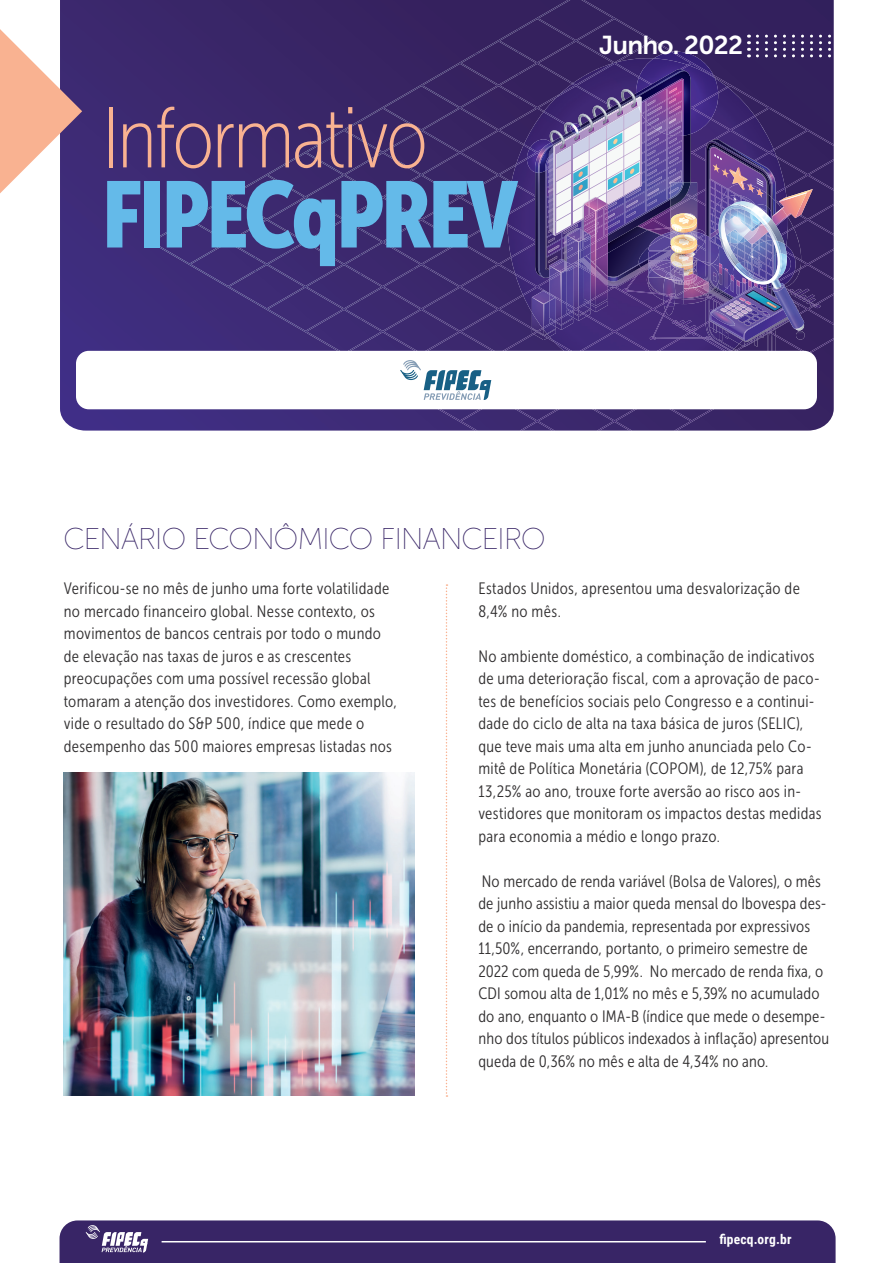
<style>
.page{position:relative;width:893px;height:1263px;background:#fff}
.page>*{position:absolute;margin:0;border:0;box-sizing:border-box;transform-origin:0 0}
.t1{font:93px "Museo Sans Cond 900";letter-spacing:-.03em;color:#64bae9}
.t2{font:86.1px "Museo Sans Cond 100";letter-spacing:-.03em;color:#f9b291}
.t3{font:300 30px "Museo Sans Display";color:#382566}
.t4{font:25.8px "Museo Sans 700";letter-spacing:-.03em;color:#fff}
.t5{font:16.5px/22.5px "Museo Sans Cond 300";letter-spacing:.02em;color:#312f30}
.t6{font:700 13.5px "Roboto Condensed";letter-spacing:.015em;color:#fff}
</style>
<div class="page">
<svg style="left:60px;top:0;width:774px;height:431px;background:#3b296f"></svg>
<img style="left:360px;top:270px;width:210px;height:161px">
<img style="left:570px;top:409px;width:201px;height:22px">
<img style="left:255px;top:120px;width:106px;height:231px">
<img style="left:821px;top:324px;width:13px;height:53px">
<img style="left:150px;top:180px;width:106px;height:124px">
<img style="left:821px;top:305px;width:13px;height:19px">
<img style="left:360px;top:53px;width:158px;height:217px">
<img style="left:518px;top:0;width:52px;height:62px">
<img style="left:821px;top:107px;width:13px;height:43px">
<img style="left:570px;top:0;width:103px;height:58px">
<img style="left:474px;top:28px;width:45px;height:26px">
<img style="left:821px;top:156px;width:13px;height:35px">
<img style="left:821px;top:204px;width:13px;height:31px">
<img style="left:821px;top:249px;width:13px;height:31px">
<img style="left:821px;top:293px;width:13px;height:12px">
<img style="left:554px;top:58px;width:173px;height:4px">
<img style="left:507px;top:62px;width:278px;height:289px">
<img style="left:528px;top:139px;width:4px;height:9px">
<img style="left:527px;top:148px;width:5px;height:11px">
<img style="left:671px;top:52px;width:43px;height:6px">
<img style="left:636px;top:58px;width:82px;height:11px">
<img style="left:639px;top:65px;width:79px;height:22px">
<img style="left:686px;top:71px;width:5px;height:16px">
<img style="left:636px;top:69px;width:50px;height:18px">
<img style="left:636px;top:71px;width:49px;height:16px">
<img style="left:532px;top:87px;width:289px;height:294px">
<div style="left:76px;top:351px;width:741px;height:58px;background:#fff;border-radius:13px"></div>
<svg style="left:748px;top:35px;width:1px;height:22px"></svg>
<svg style="left:757px;top:35px;width:77px;height:22px;background:#4f3f73"></svg>
<img style="left:64px;top:772px;width:351px;height:324px">
<svg style="left:446px;top:584px;width:1px;height:513px"></svg>
<svg style="left:0;top:0;width:82px;height:222px"></svg>
<svg style="left:400px;top:360px;width:91px;height:40px"></svg>
<div style="left:60px;top:1220px;width:776px;height:43px;background:#382566"></div>
<hr style="left:162px;top:1241px;width:544px;height:1px;background:#fff">
<h2 class="t2" style="left:102px;top:92px;width:327px">Informativo</h2>
<h1 class="t1" style="left:102px;top:162px;width:417px">FIPECqPREV</h1>
<h3 class="t4" style="left:599px;top:31px;width:145px">Junho. 2022</h3>
<h3 class="t3" style="left:64px;top:523px;width:483px">CENÁRIO ECONÔMICO FINANCEIRO</h3>
<p class="t5" style="left:478px;top:577px;width:323px">Estados Unidos, apresentou uma desvalorização de<br>8,4% no mês.</p>
<p class="t5" style="left:478px;top:645px;width:345px">No ambiente doméstico, a combinação de indicativos de uma deterioração fiscal, com a aprovação de paco&shy;tes de benefícios sociais pelo Congresso e a continui&shy;dade do ciclo de alta na taxa básica de juros (SELIC), que teve mais uma alta em junho anunciada pelo Co&shy;mitê de Política Monetária (COPOM), de 12,75% para 13,25% ao ano, trouxe forte aversão ao risco aos in&shy;vestidores que monitoram os impactos destas medidas para economia a médio e longo prazo.</p>
<p class="t5" style="left:478px;top:870px;width:352px">No mercado de renda variável (Bolsa de Valores), o mês de junho assistiu a maior queda mensal do Ibovespa des&shy;de o início da pandemia, representada por expressivos 11,50%, encerrando, portanto, o primeiro semestre de 2022 com queda de 5,99%. No mercado de renda fixa, o CDI somou alta de 1,01% no mês e 5,39% no acumulado do ano, enquanto o IMA-B (índice que mede o desempe&shy;nho dos títulos públicos indexados à inflação) apresentou queda de 0,36% no mês e alta de 4,34% no ano.</p>
<p class="t5" style="left:64px;top:577px;width:335px">Verificou-se no mês de junho uma forte volatilidade no mercado financeiro global. Nesse contexto, os movimentos de bancos centrais por todo o mundo de elevação nas taxas de juros e as crescentes preocupações com uma possível recessão global tomaram a atenção dos investidores. Como exemplo, vide o resultado do S&amp;P 500, índice que mede o desempenho das 500 maiores empresas listadas nos</p>
<p class="t6" style="left:719px;top:1230px;width:74px">fipecq.org.br</p>
</div>
